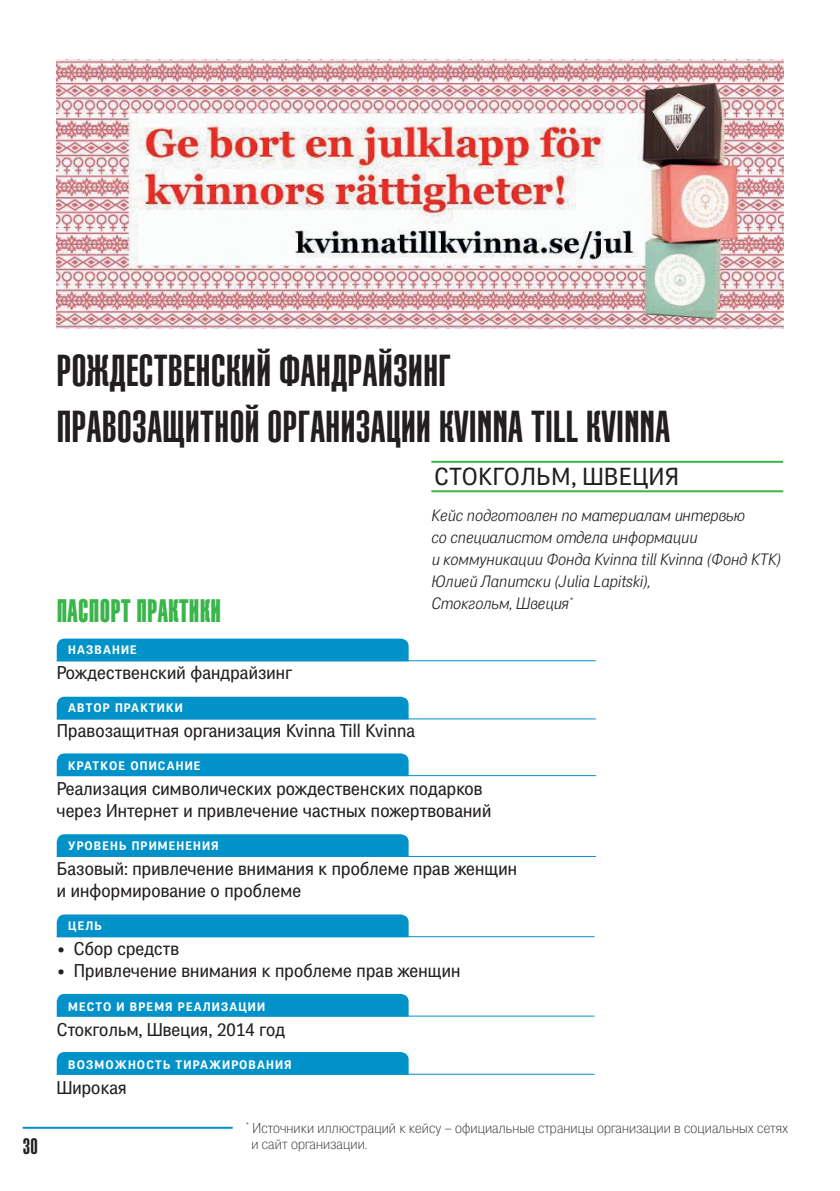
<style>
.page{position:relative;width:840px;height:1191px;background:#fff}
.page>*{position:absolute;margin:0;border:0;box-sizing:border-box;transform-origin:0 0}
.t1{font:44px/56px "Kekur C";letter-spacing:.01em;color:#231f20}
.t2{font:700 32px "Kekur C";letter-spacing:.01em;color:#3ab54a}
.t3{font:24px "PF Das Grotesk Pro";letter-spacing:.03em;color:#231f20}
.t4{font:22px "Kekur C";color:#231f20}
.t5{font:18px/22px "PF Das Grotesk Pro";letter-spacing:.01em;color:#231f20}
.t6{font:italic 300 16px/22px "PF Das Grotesk Pro";letter-spacing:.01em;color:#231f20}
.t7{font:100 14px/16px "PF Das Grotesk Pro";letter-spacing:.01em;color:#231f20}
.t8{font:700 12px "PF Das Grotesk Pro";letter-spacing:.095em;color:#fff}
</style>
<div class="page">
<hr style="left:23px;top:1126px;width:209px;height:2px;background:#0092c8">
<div style="left:57px;top:834px;width:351px;height:22px;background:#0092c8"></div>
<hr style="left:57px;top:856px;width:538px;height:1px;background:#0092c8">
<div style="left:57px;top:753px;width:351px;height:22px;background:#0092c8"></div>
<hr style="left:57px;top:775px;width:538px;height:1px;background:#0092c8">
<div style="left:57px;top:696px;width:351px;height:22px;background:#0092c8"></div>
<hr style="left:57px;top:718px;width:538px;height:1px;background:#0092c8">
<div style="left:57px;top:638px;width:351px;height:22px;background:#0092c8"></div>
<hr style="left:57px;top:660px;width:538px;height:1px;background:#0092c8">
<div style="left:57px;top:994px;width:351px;height:21px;background:#0092c8"></div>
<hr style="left:57px;top:1015px;width:537px;height:1px;background:#0092c8">
<div style="left:57px;top:914px;width:351px;height:22px;background:#0092c8"></div>
<hr style="left:57px;top:936px;width:537px;height:1px;background:#0092c8">
<div style="left:57px;top:1052px;width:351px;height:21px;background:#0092c8"></div>
<hr style="left:57px;top:1073px;width:537px;height:1px;background:#0092c8">
<hr style="left:431px;top:461px;width:351px;height:2px;background:#3ab54a">
<hr style="left:431px;top:490px;width:351px;height:2px;background:#3ab54a">
<img style="left:57px;top:60px;width:725px;height:268px">
<p class="t4" style="left:23px;top:1133px;width:17px">30</p>
<h1 class="t1" style="left:57px;top:342px;width:614px">РОЖДЕСТВЕНСКИЙ ФАНДРАЙЗИНГ<br>ПРАВОЗАЩИТНОЙ ОРГАНИЗАЦИИ KVINNA TILL KVINNA</h1>
<h2 class="t2" style="left:57px;top:592px;width:166px">ПАСПОРТ ПРАКТИКИ</h2>
<h3 class="t3" style="left:434px;top:462px;width:246px">СТОКГОЛЬМ, ШВЕЦИЯ</h3>
<p class="t6" style="left:431px;top:505px;width:351px">Кейс подготовлен по материалам интервью<br>со специалистом отдела информации<br>и коммуникации Фонда Kvinna till Kvinna (Фонд KTK)<br>Юлией Лапитски (Julia Lapitski),<br>Стокгольм, Швеция<sup>*</sup></p>
<p class="t8" style="left:68px;top:642px;width:70px">НАЗВАНИЕ</p>
<p class="t5" style="left:57px;top:661px;width:237px">Рождественский фандрайзинг</p>
<p class="t8" style="left:68px;top:700px;width:116px">АВТОР ПРАКТИКИ</p>
<p class="t5" style="left:57px;top:719px;width:359px">Правозащитная организация Kvinna Till Kvinna</p>
<p class="t8" style="left:68px;top:758px;width:134px">КРАТКОЕ ОПИСАНИЕ</p>
<p class="t5" style="left:57px;top:778px;width:436px">Реализация символических рождественских подарков через Интернет и привлечение частных пожертвований</p>
<p class="t8" style="left:68px;top:838px;width:152px">УРОВЕНЬ ПРИМЕНЕНИЯ</p>
<p class="t5" style="left:57px;top:858px;width:461px">Базовый: привлечение внимания к проблеме прав женщин и информирование о проблеме</p>
<p class="t8" style="left:68px;top:918px;width:35px">ЦЕЛЬ</p>
<p class="t5" style="left:57px;top:938px;width:124px">• Сбор средств</p>
<p class="t5" style="left:57px;top:960px;width:405px">• Привлечение внимания к проблеме прав женщин</p>
<p class="t8" style="left:68px;top:998px;width:198px">МЕСТО И ВРЕМЯ РЕАЛИЗАЦИИ</p>
<p class="t5" style="left:57px;top:1018px;width:230px">Стокгольм, Швеция, 2014 год</p>
<p class="t8" style="left:68px;top:1057px;width:225px">ВОЗМОЖНОСТЬ ТИРАЖИРОВАНИЯ</p>
<p class="t5" style="left:57px;top:1076px;width:71px">Широкая</p>
<p class="t7" style="left:251px;top:1120px;width:538px;text-indent:-6px"><sup>*</sup> Источники иллюстраций к кейсу – официальные страницы организации в социальных сетях и сайт организации.</p>
</div>
